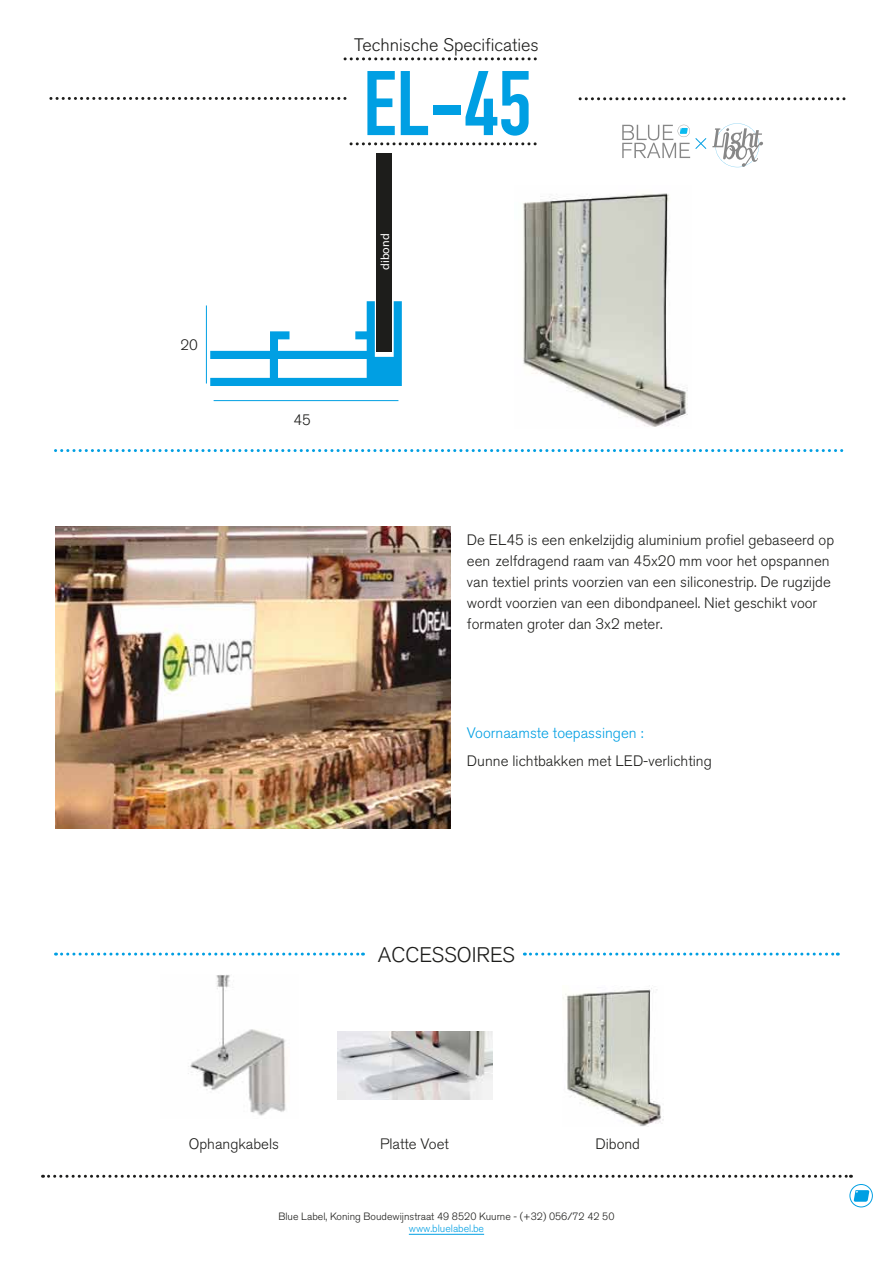
<style>
.page{position:relative;width:893px;height:1263px;background:#fff}
.page>*{position:absolute;margin:0;border:0;box-sizing:border-box;transform-origin:0 0}
.t1{font:90px "DIN Engschrift Std";color:#009fe3}
.t2{font:300 21px "Akzidenz Grotesk BQ";color:#1d1d1b}
.t3{font:300 18px "Akzidenz Grotesk BQ";color:#1d1d1b}
.t4{font:300 15px/21px "Akzidenz Grotesk BQ";color:#1d1d1b}
.t5{font:300 15px "Akzidenz Grotesk BQ";color:#009fe3}
.t6{font:12px "Myriad Pro";color:#fff}
.t7{font:300 10.5px "Akzidenz Grotesk BQ";color:#1d1d1b}
.t8{font:300 10.5px "Akzidenz Grotesk BQ";color:#009fe3}
</style>
<div class="page">
<svg style="left:43px;top:1175px;width:808px;height:3px"></svg>
<svg style="left:345px;top:57px;width:192px;height:3px"></svg>
<svg style="left:351px;top:142px;width:186px;height:3px"></svg>
<svg style="left:49px;top:97px;width:296px;height:3px"></svg>
<svg style="left:578px;top:97px;width:266px;height:3px"></svg>
<svg style="left:56px;top:952px;width:307px;height:3px"></svg>
<svg style="left:524px;top:952px;width:314px;height:3px"></svg>
<div style="left:849px;top:1184px;width:24px;height:23px;border:1px solid #009fe3;border-radius:50%"></div>
<svg style="left:854px;top:1190px;width:15px;height:12px"></svg>
<hr style="left:409px;top:1234px;width:75px;height:1px;background:#009fe3">
<svg style="left:622px;top:123px;width:141px;height:44px"></svg>
<svg style="left:56px;top:449px;width:788px;height:3px"></svg>
<svg style="left:210px;top:301px;width:192px;height:85px"></svg>
<hr style="left:206px;top:305px;width:1px;height:78px;background:#009fe3">
<hr style="left:214px;top:400px;width:184px;height:1px;background:#009fe3">
<img style="left:523px;top:193px;width:165px;height:234px">
<img style="left:563px;top:988px;width:100px;height:138px">
<div style="left:376px;top:153px;width:16px;height:198px;background:#1d1d1b"></div>
<img style="left:337px;top:1031px;width:155px;height:68px">
<img style="left:188px;top:975px;width:98px;height:141px">
<img style="left:56px;top:527px;width:395px;height:302px">
<p class="t3" style="left:354px;top:35px;width:186px">Technische Specificaties</p>
<h1 class="t1" style="left:363px;top:51px;width:170px">EL-45</h1>
<p class="t4" style="left:180px;top:334px;width:19px">20</p>
<p class="t4" style="left:294px;top:409px;width:19px">45</p>
<p class="t6" style="left:379px;top:270px;width:38px;rotate:-90deg">dibond</p>
<p class="t4" style="left:467px;top:529px;width:369px">De EL45 is een enkelzijdig aluminium profiel gebaseerd op een zelfdragend raam van 45x20 mm voor het opspannen van textiel prints voorzien van een siliconestrip. De rugzijde wordt voorzien van een dibondpaneel. Niet geschikt voor formaten groter dan 3x2 meter.</p>
<p class="t5" style="left:467px;top:724px;width:178px">Voornaamste toepassingen :</p>
<p class="t4" style="left:467px;top:751px;width:246px">Dunne lichtbakken met LED-verlichting</p>
<h2 class="t2" style="left:378px;top:943px;width:138px">ACCESSOIRES</h2>
<p class="t4" style="left:189px;top:1133px;width:92px">Ophangkabels</p>
<p class="t4" style="left:380px;top:1133px;width:70px">Platte Voet</p>
<p class="t4" style="left:595px;top:1133px;width:46px">Dibond</p>
<p class="t7" style="left:278px;top:1211px;width:338px">Blue Label, Koning Boudewijnstraat 49 8520 Kuurne - (+32) 056/72 42 50</p>
<p class="t8" style="left:409px;top:1223px;width:77px">www.bluelabel.be</p>
</div>
